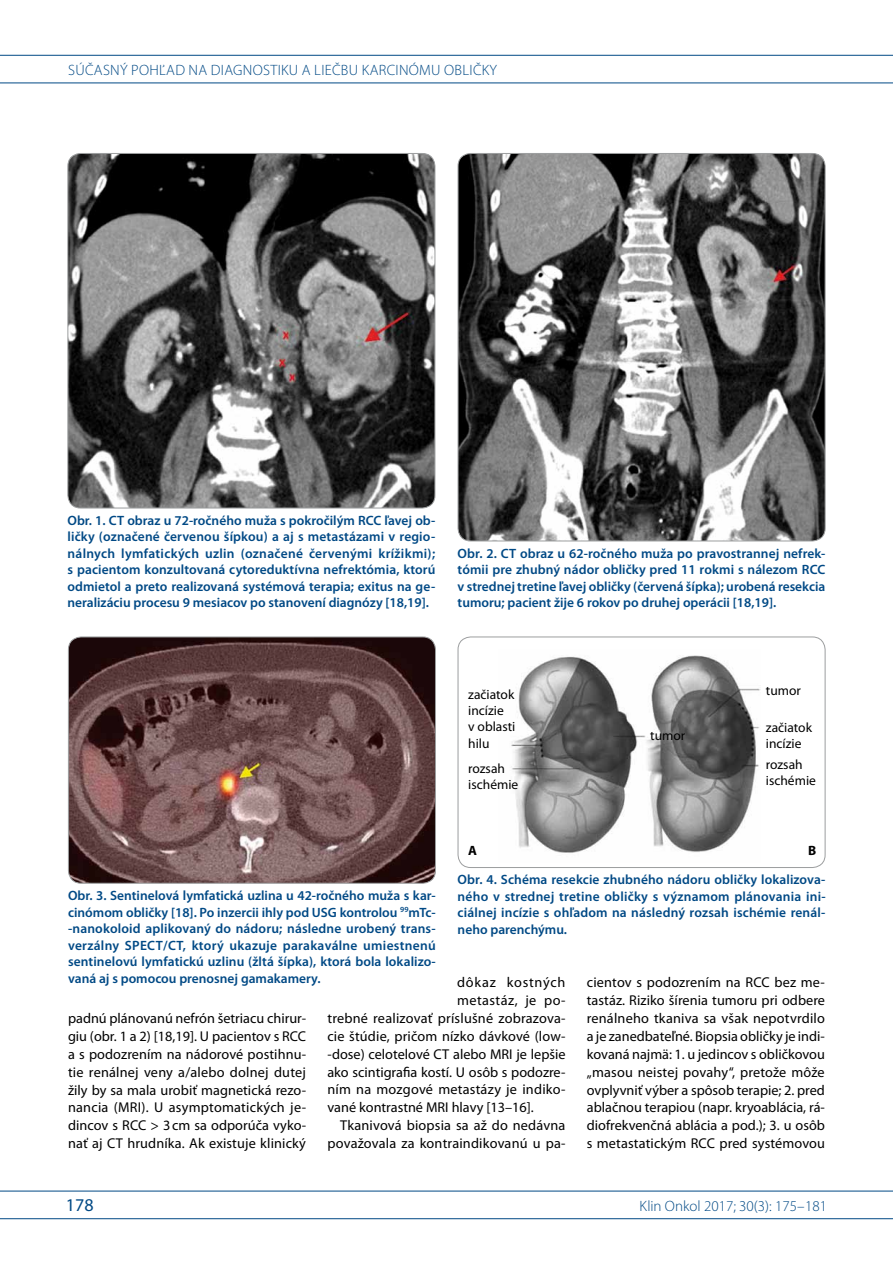
<style>
.page{position:relative;width:893px;height:1263px;background:#fff}
.page>*{position:absolute;margin:0;border:0;box-sizing:border-box;transform-origin:0 0}
.t1{font:18px "Myriad Pro";color:#004985}
.t2{font:300 15px "Myriad Pro";letter-spacing:.02em;color:#004985}
.t3{font:300 15px "Myriad Pro";color:#004985}
.t4{font:14.25px/17.9px "Myriad Pro";letter-spacing:.01em;color:#000;text-align:justify}
.t5{font:14.25px "Myriad Pro";letter-spacing:.03em;color:#000}
.t6{font:14.25px "Myriad Pro";letter-spacing:.055em;color:#000}
.t7{font:600 13.5px/16.5px "Myriad Pro";color:#004985;text-align:justify}
.t8{font:13.5px/16.2px "Myriad Pro";color:#000}
.t9{font:700 13.5px "Myriad Pro";color:#000}
</style>
<div class="page">
<hr style="left:0;top:55px;width:893px;height:1px;background:#004985">
<hr style="left:0;top:83px;width:893px;height:1px;background:#004985">
<hr style="left:0;top:1191px;width:893px;height:1px;background:#004985">
<hr style="left:0;top:1218px;width:893px;height:1px;background:#004985">
<img style="left:68px;top:153px;width:367px;height:355px">
<div style="left:67px;top:153px;width:368px;height:355px;border:1px solid #9c9e9f;border-radius:13px"></div>
<img style="left:458px;top:153px;width:367px;height:388px">
<div style="left:458px;top:153px;width:367px;height:388px;border:1px solid #9c9e9f;border-radius:13px"></div>
<img style="left:68px;top:637px;width:367px;height:246px">
<div style="left:68px;top:637px;width:368px;height:246px;border:1px solid #9c9e9f;border-radius:13px"></div>
<img style="left:511px;top:655px;width:250px;height:198px">
<div style="left:458px;top:637px;width:367px;height:231px;border:1px solid #9c9e9f;border-radius:13px"></div>
<p class="t2" style="left:68px;top:61px;width:193px">SÚČASNÝ POHĽAD NA DIA-GNOSTIKU</p>
<p class="t2" style="left:302px;top:61px;width:7px">ALIE</p>
<p class="t2" style="left:332px;top:61px;width:120px">ČBU KARCI NÓMU OBLI</p>
<p class="t2" style="left:473px;top:61px;width:26px">ČKY</p>
<p class="t7" style="left:68px;top:512px;width:370px">Obr. 1. CT obraz u 72-ročného muža s pokročilým RCC ľavej ob&shy;ličky (označené červenou šípkou) a aj s metastázami v regio&shy;nálnych lymfatických uzlin (označené červenými krížikmi); s pacientom konzultovaná cytoreduktívna nefrektómia, ktorú odmietol a preto realizovaná systémová terapia; exitus na ge&shy;neralizáciu procesu 9 mesiacov po stanovení diagnózy [18,19].</p>
<p class="t7" style="left:458px;top:545px;width:369px">Obr. 2. CT obraz u 62-ročného muža po pravostrannej nefrek&shy;tómii pre zhubný nádor obličky pred 11 rokmi s nálezom RCC v strednej tretine ľavej obličky (červená šípka); urobená resekcia tumoru; pacient žije 6 rokov po druhej operácii [18,19].</p>
<p class="t8" style="left:468px;top:686px;width:49px">začiatok incízie<br>v oblasti hilu</p>
<p class="t8" style="left:468px;top:760px;width:51px">rozsah ischémie</p>
<p class="t8" style="left:766px;top:682px;width:36px">tumor</p>
<p class="t8" style="left:650px;top:727px;width:36px">tumor</p>
<p class="t8" style="left:766px;top:719px;width:48px">začiatok incízie</p>
<p class="t8" style="left:766px;top:756px;width:51px">rozsah ischémie</p>
<p class="t9" style="left:468px;top:841px;width:10px">A</p>
<p class="t9" style="left:808px;top:841px;width:10px">B</p>
<p class="t7" style="left:458px;top:871px;width:369px">Obr. 4. Schéma resekcie zhubného nádoru obličky lokalizova&shy;ného v strednej tretine obličky s významom plánovania ini&shy;ciálnej incízie s ohľadom na následný rozsah ischémie renál&shy;neho parenchýmu.</p>
<p class="t7" style="left:68px;top:887px;width:369px">Obr. 3. Sentinelová lymfatická uzlina u 42-ročného muža s kar&shy;cinómom obličky [18]. Po inzercii ihly pod USG kontrolou <sup>99</sup>mTc--nanokoloid aplikovaný do nádoru; následne urobený trans&shy;verzálny SPECT/CT, ktorý ukazuje parakaválne umiestnenú sentinelovú lymfatickú uzlinu (žltá šípka), ktorá bola lokalizo&shy;vaná aj s pomocou prenosnej gamakamery.</p>
<p class="t6" style="left:457px;top:974px;width:110px">dôkaz kostných</p>
<p class="t5" style="left:457px;top:991px;width:110px">metastáz, je po-</p>
<p class="t4" style="left:327px;top:1009px;width:240px">trebné realizovať príslušné zobrazova-</p>
<p class="t4" style="left:327px;top:1027px;width:240px">cie štúdie, pričom nízko dávkové (low-</p>
<p class="t4" style="left:327px;top:1045px;width:240px">-dose) celotelové CT alebo MRI je lepšie</p>
<p class="t4" style="left:327px;top:1063px;width:240px">ako scintigrafia kostí. U osôb s podozre-</p>
<p class="t4" style="left:327px;top:1080px;width:240px">ním na mozgové metastázy je indiko-</p>
<p class="t4" style="left:327px;top:1098px;width:208px">vané kontrastné MRI hlavy [13–16].</p>
<p class="t4" style="left:340px;top:1116px;width:227px">Tkanivová biopsia sa až do nedávna</p>
<p class="t4" style="left:327px;top:1134px;width:239px">považovala za kontraindikovanú u pa-</p>
<p class="t4" style="left:587px;top:973px;width:240px">cientov s podozrením na RCC bez me&shy;tastáz. Riziko šírenia tumoru pri odbere renálneho tkaniva sa však nepotvrdilo a je zanedbateľné. Biopsia obličky je indi&shy;kovaná najmä: 1. u jedincov s obličkovou „masou neistej povahy“, pretože môže ovplyvniť výber a spôsob terapie; 2. pred ablačnou terapiou (napr. kryoablácia, rá&shy;diofrekvenčná ablácia a pod.); 3. u osôb s metastatickým RCC pred systémovou</p>
<p class="t4" style="left:68px;top:1009px;width:240px">padnú plánovanú nefrón šetriacu chirur&shy;giu (obr. 1 a 2) [18,19]. U pacientov s RCC a s podozrením na nádorové postihnu&shy;tie renálnej veny a/alebo dolnej dutej žily by sa mala urobiť magnetická rezo&shy;nancia (MRI). U asymptomatických je&shy;dincov s RCC &gt; 3 cm sa odporúča vyko&shy;nať aj CT hrudníka. Ak existuje klinický</p>
<h1 class="t1" style="left:66px;top:1194px;width:29px">178</h1>
<p class="t3" style="left:640px;top:1197px;width:189px">KLIN ONKOL 2017; 30(3): 175–181</p>
</div>
